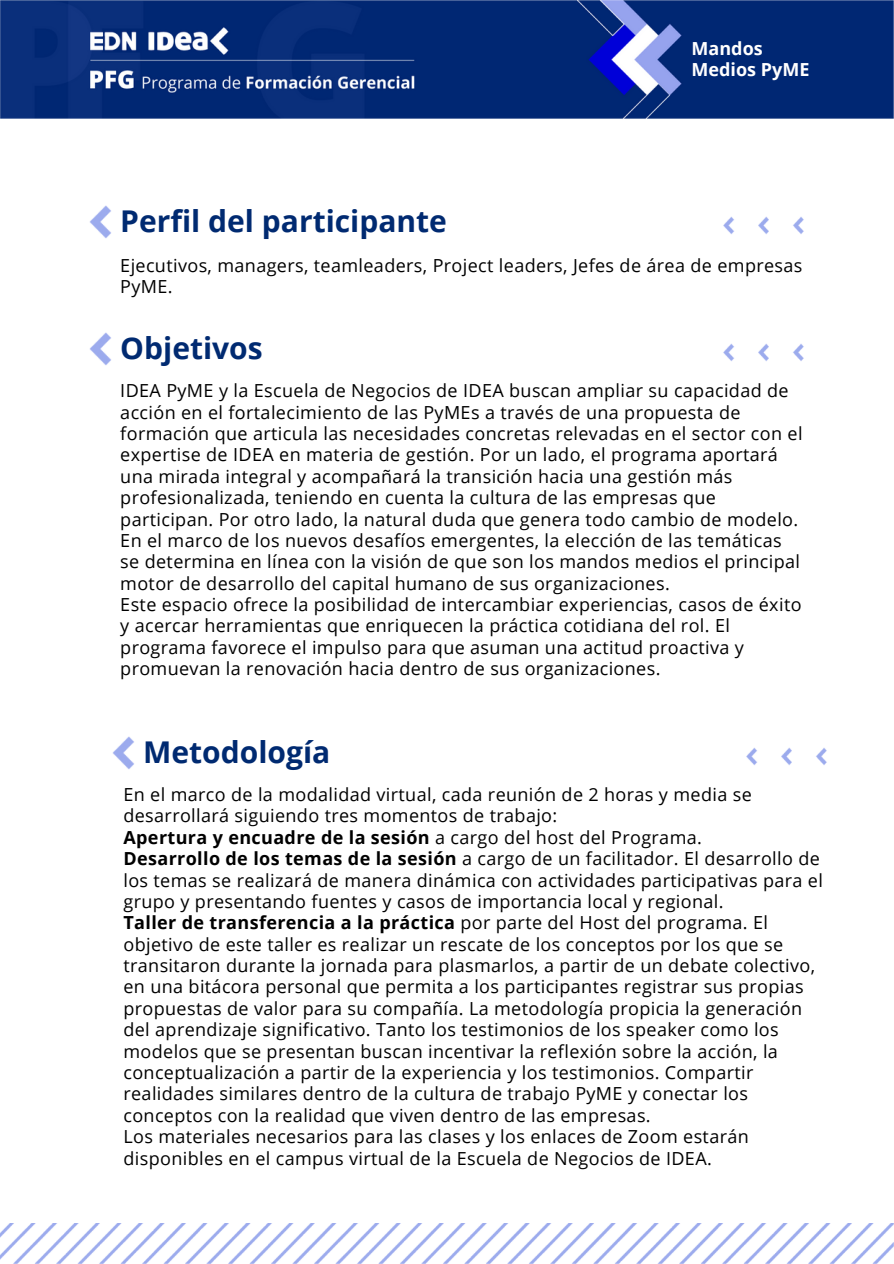
<style>
.page{position:relative;width:894px;height:1264px;background:#fff}
.page>*{position:absolute;margin:0;border:0;box-sizing:border-box;transform-origin:0 0}
.t1{font:700 30px "Open Sans";color:#002a71}
.t2{font:18px/21.3px "Open Sans";letter-spacing:.02em;color:#000}
.t3{font:700 18px "Open Sans";letter-spacing:.02em;color:#000}
.t4{font:700 18px/21.3px "Open Sans";color:#fff}
.s1{font-weight:400}
.s2{font-weight:700}
</style>
<div class="page">
<img style="left:0;top:1223px;width:893px;height:39px">
<img style="left:0;top:0;width:893px;height:118px">
<img style="left:723px;top:216px;width:81px;height:18px">
<img style="left:90px;top:206px;width:21px;height:32px">
<img style="left:723px;top:343px;width:81px;height:18px">
<img style="left:90px;top:333px;width:21px;height:32px">
<img style="left:746px;top:747px;width:81px;height:18px">
<img style="left:113px;top:736px;width:21px;height:33px">
<p class="t4" style="left:691px;top:37px;width:119px">Mandos<br>Medios PyME</p>
<p class="t1" style="left:120px;top:200px;width:328px">Perfil del participante</p>
<p class="t2" style="left:120px;top:254px;width:683px">Ejecutivos, managers, teamleaders, Project leaders, Jefes de área de empresas<br>PyME.</p>
<p class="t1" style="left:120px;top:327px;width:144px">Objetivos</p>
<p class="t2" style="left:120px;top:379px;width:683px">IDEA PyME y la Escuela de Negocios de IDEA buscan ampliar su capacidad de acción en el fortalecimiento de las PyMEs a través de una propuesta de formación que articula las necesidades concretas relevadas en el sector con el expertise de IDEA en materia de gestión. Por un lado, el programa aportará una mirada integral y acompañará la transición hacia una gestión más profesionalizada, teniendo en cuenta la cultura de las empresas que participan. Por otro lado, la natural duda que genera todo cambio de modelo.<br>En el marco de los nuevos desafíos emergentes, la elección de las temáticas se determina en línea con la visión de que son los mandos medios el principal motor de desarrollo del capital humano de sus organizaciones.</p>
<p class="t2" style="left:120px;top:593px;width:682px">Este espacio ofrece la posibilidad de intercambiar experiencias, casos de éxito y acercar herramientas que enriquecen la práctica cotidiana del rol. El programa favorece el impulso para que asuman una actitud proactiva y promuevan la renovación hacia dentro de sus organizaciones.</p>
<p class="t1" style="left:143px;top:730px;width:189px">Metodología</p>
<p class="t2" style="left:123px;top:783px;width:629px">En el marco de la modalidad virtual, cada reunión de 2 horas y media se desarrollará siguiendo tres momentos de trabajo:</p>
<p class="t3" style="left:123px;top:824px;width:580px">Apertura y encuadre de la sesión <span class="s1">a cargo del host del Programa.</span></p>
<p class="t2" style="left:123px;top:847px;width:700px"><span class="s2">Desarrollo de los temas de la sesión</span> a cargo de un facilitador. El desarrollo de los temas se realizará de manera dinámica con actividades participativas para el grupo y presentando fuentes y casos de importancia local y regional.</p>
<p class="t2" style="left:123px;top:911px;width:693px"><span class="s2">Taller de transferencia a la práctica</span> por parte del Host del programa. El objetivo de este taller es realizar un rescate de los conceptos por los que se transitaron durante la jornada para plasmarlos, a partir de un debate colectivo, en una bitácora personal que permita a los participantes registrar sus propias propuestas de valor para su compañía. La metodología propicia la generación del aprendizaje significativo. Tanto los testimonios de los speaker como los modelos que se presentan buscan incentivar la reflexión sobre la acción, la conceptualización a partir de la experiencia y los testimonios. Compartir realidades similares dentro de la cultura de trabajo PyME y conectar los conceptos con la realidad que viven dentro de las empresas.</p>
<p class="t2" style="left:123px;top:1125px;width:626px">Los materiales necesarios para las clases y los enlaces de Zoom estarán disponibles en el campus virtual de la Escuela de Negocios de IDEA.</p>
</div>
